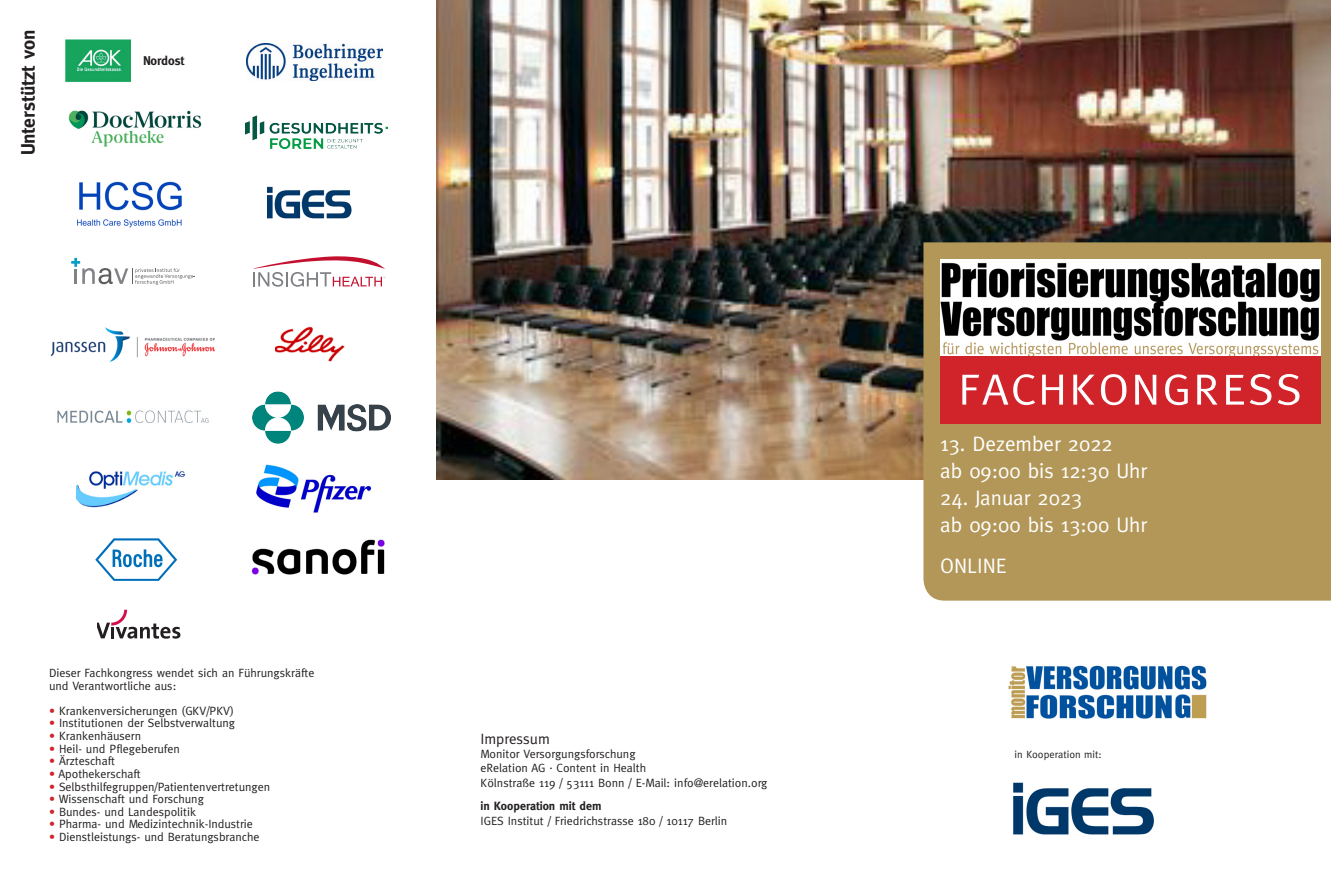
<style>
.page{position:relative;width:1331px;height:893px;background:#fff}
.page>*{position:absolute;margin:0;border:0;box-sizing:border-box;transform-origin:0 0}
.t1{font:21px "Meta";color:#fff}
.t2{font:700 19.5px "Meta";color:#231f20}
.t3{font:15px "Meta";color:#231f20}
._04_Fließtext_Einzug{font:700 12.75px "Meta";letter-spacing:-.005em;color:#231f20}
.t4{font:12px/12.6px "Meta";color:#231f20}
.t5{font:700 12px "Meta";color:#231f20}
.t6{font:10.5px "Meta";color:#231f20}
.s1{color:#d1232a}
</style>
<div class="page">
<img style="left:437px;top:0;width:894px;height:479px">
<div style="left:923px;top:242px;width:408px;height:359px;background:#b39758"></div>
<div style="left:940px;top:356px;width:381px;height:68px;background:#d1232a"></div>
<svg style="left:962px;top:374px;width:337px;height:31px"></svg>
<img style="left:1009px;top:665px;width:198px;height:54px">
<img style="left:247px;top:526px;width:145px;height:65px">
<img style="left:256px;top:470px;width:115px;height:43px">
<img style="left:275px;top:326px;width:70px;height:36px">
<img style="left:65px;top:40px;width:65px;height:42px">
<img style="left:68px;top:110px;width:134px;height:36px">
<img style="left:246px;top:43px;width:137px;height:38px">
<svg style="left:253px;top:256px;width:132px;height:31px"></svg>
<img style="left:268px;top:187px;width:84px;height:32px">
<img style="left:76px;top:471px;width:109px;height:36px">
<svg style="left:97px;top:610px;width:83px;height:29px"></svg>
<img style="left:57px;top:410px;width:152px;height:13px">
<svg style="left:95px;top:538px;width:82px;height:43px"></svg>
<svg style="left:71px;top:258px;width:124px;height:27px"></svg>
<img style="left:50px;top:327px;width:166px;height:35px">
<img style="left:77px;top:181px;width:105px;height:47px">
<img style="left:941px;top:259px;width:379px;height:97px">
<img style="left:227px;top:366px;width:176px;height:104px">
<img style="left:1013px;top:782px;width:141px;height:53px">
<img style="left:245px;top:115px;width:142px;height:34px">
<p class="t2" style="left:17px;top:155px;width:127px;rotate:-90deg">Unterstützt von</p>
<p class="_04_Fließtext_Einzug" style="left:143px;top:53px;width:43px">Nordost</p>
<p class="t4" style="left:49px;top:666px;width:267px">Dieser Fachkongress wendet sich an Führungskräfte und Verantwortliche aus:</p>
<p class="t4" style="left:49px;top:704px;width:187px"><span class="s1">•</span> Krankenversicherungen (GKV/PKV)</p>
<p class="t4" style="left:49px;top:717px;width:188px"><span class="s1">•</span> Institutionen der Selbstverwaltung</p>
<p class="t4" style="left:49px;top:729px;width:94px"><span class="s1">•</span> Krankenhäusern</p>
<p class="t4" style="left:49px;top:742px;width:132px"><span class="s1">•</span> Heil- und Pflegeberufen</p>
<p class="t4" style="left:49px;top:755px;width:67px"><span class="s1">•</span> Ärzteschaft</p>
<p class="t4" style="left:49px;top:767px;width:93px"><span class="s1">•</span> Apothekerschaft</p>
<p class="t4" style="left:49px;top:780px;width:223px"><span class="s1">•</span> Selbsthilfegruppen/Patientenvertretungen</p>
<p class="t4" style="left:49px;top:792px;width:156px"><span class="s1">•</span> Wissenschaft und Forschung</p>
<p class="t4" style="left:49px;top:805px;width:148px"><span class="s1">•</span> Bundes- und Landespolitik</p>
<p class="t4" style="left:49px;top:818px;width:205px"><span class="s1">•</span> Pharma- und Medizintechnik-Industrie</p>
<p class="t4" style="left:49px;top:830px;width:212px"><span class="s1">•</span> Dienstleistungs- und Beratungsbranche</p>
<p class="t3" style="left:480px;top:730px;width:71px">Impressum</p>
<p class="t4" style="left:480px;top:747px;width:157px">Monitor Versorgungsforschung</p>
<p class="t4" style="left:480px;top:762px;width:167px">eRelation AG . Content in Health</p>
<p class="t4" style="left:480px;top:776px;width:288px">Kölnstraße 119 / 53111 Bonn / E-Mail: info@erelation.org</p>
<p class="t5" style="left:480px;top:799px;width:122px">in Kooperation mit dem</p>
<p class="t4" style="left:480px;top:814px;width:248px">IGES Institut / Friedrichstrasse 180 / 10117 Berlin</p>
<p class="t1" style="left:940px;top:432px;width:174px">13. Dezember 2022</p>
<p class="t1" style="left:940px;top:459px;width:208px">ab 09:00 bis 12:30 Uhr</p>
<p class="t1" style="left:940px;top:486px;width:144px">24. Januar 2023</p>
<p class="t1" style="left:940px;top:513px;width:208px">ab 09:00 bis 13:00 Uhr</p>
<p class="t1" style="left:940px;top:553px;width:68px">ONLINE</p>
<p class="t6" style="left:1015px;top:748px;width:89px">in Kooperation mit:</p>
</div>
